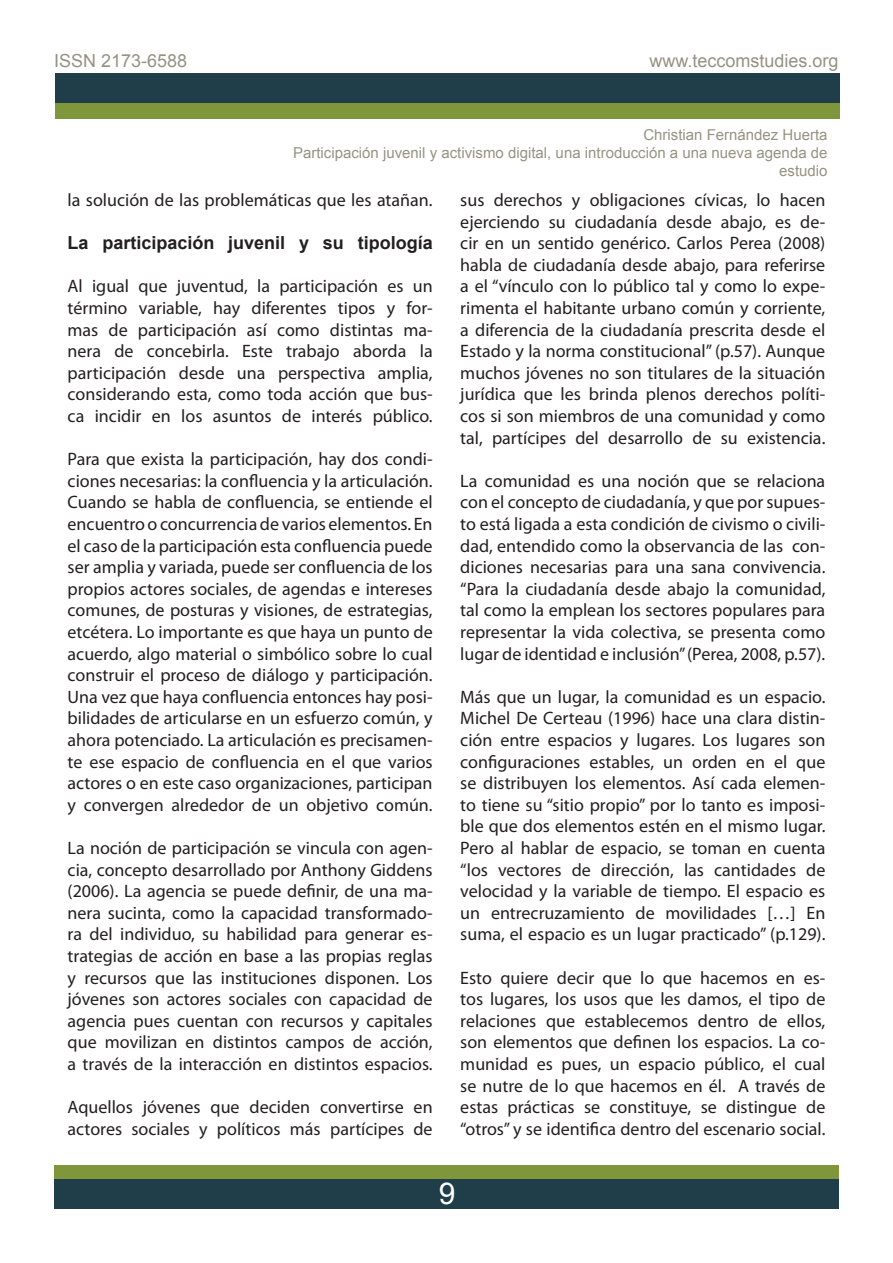
<style>
.page{position:relative;width:893px;height:1263px;background:#fff}
.page>*{position:absolute;margin:0;border:0;box-sizing:border-box;transform-origin:0 0}
.t1{font:30px "Arial";color:#fff}
.t2{font:18px/21.6px "Myriad Pro";color:#231f20;text-align:justify}
.t3{font:18px "Arial";color:#959383}
.t4{font:700 18px "Arial";color:#231f20}
.t5{font:15px/18px "Arial";color:#959383;text-align:right}
</style>
<div class="page">
<div style="left:54px;top:1165px;width:785px;height:29px;background:#80963a"></div>
<div style="left:54px;top:1179px;width:785px;height:29px;background:#203e49"></div>
<div style="left:55px;top:90px;width:784px;height:29px;background:#80963a"></div>
<div style="left:55px;top:73px;width:784px;height:29px;background:#203e49"></div>
<p class="t3" style="left:54px;top:49px;width:135px">ISSN 2173-6588</p>
<p class="t3" style="left:649px;top:49px;width:191px">www.teccomstudies.org</p>
<p class="t5" style="left:293px;top:126px;width:536px">Christian Fernández Huerta<br>Participación juvenil y activismo digital, una introducción a una nueva agenda de estudio</p>
<p class="t2" style="left:68px;top:189px;width:367px">la solución de las problemáticas que les atañan.</p>
<p class="t4" style="left:68px;top:231px;width:367px">La participación juvenil y su tipología</p>
<p class="t2" style="left:68px;top:275px;width:367px">Al igual que juventud, la participación es un término variable, hay diferentes tipos y for&shy;mas de participación así como distintas ma&shy;nera de concebirla. Este trabajo aborda la participación desde una perspectiva amplia, considerando esta, como toda acción que bus&shy;ca incidir en los asuntos de interés público.</p>
<p class="t2" style="left:68px;top:448px;width:367px">Para que exista la participación, hay dos condi&shy;ciones necesarias: la confluencia y la articulación.<br>Cuando se habla de confluencia, se entiende el encuentro o concurrencia de varios elementos. En el caso de la participación esta confluencia puede ser amplia y variada, puede ser confluencia de los propios actores sociales, de agendas e intereses comunes, de posturas y visiones, de estrategias, etcétera. Lo importante es que haya un punto de acuerdo, algo material o simbólico sobre lo cual construir el proceso de diálogo y participación.<br>Una vez que haya confluencia entonces hay posi&shy;bilidades de articularse en un esfuerzo común, y ahora potenciado. La articulación es precisamen&shy;te ese espacio de confluencia en el que varios actores o en este caso organizaciones, participan y convergen alrededor de un objetivo común.</p>
<p class="t2" style="left:68px;top:837px;width:367px">La noción de participación se vincula con agen&shy;cia, concepto desarrollado por Anthony Giddens (2006). La agencia se puede definir, de una ma&shy;nera sucinta, como la capacidad transformado&shy;ra del individuo, su habilidad para generar es&shy;trategias de acción en base a las propias reglas y recursos que las instituciones disponen. Los jóvenes son actores sociales con capacidad de agencia pues cuentan con recursos y capitales que movilizan en distintos campos de acción, a través de la interacción en distintos espacios.</p>
<p class="t2" style="left:68px;top:1096px;width:367px">Aquellos jóvenes que deciden convertirse en actores sociales y políticos más partícipes de</p>
<p class="t2" style="left:460px;top:189px;width:367px">sus derechos y obligaciones cívicas, lo hacen ejerciendo su ciudadanía desde abajo, es de&shy;cir en un sentido genérico. Carlos Perea (2008) habla de ciudadanía desde abajo, para referirse a el “vínculo con lo público tal y como lo expe&shy;rimenta el habitante urbano común y corriente, a diferencia de la ciudadanía prescrita desde el Estado y la norma constitucional” (p.57). Aunque muchos jóvenes no son titulares de la situación jurídica que les brinda plenos derechos políti&shy;cos si son miembros de una comunidad y como tal, partícipes del desarrollo de su existencia.</p>
<p class="t2" style="left:460px;top:470px;width:367px">La comunidad es una noción que se relaciona con el concepto de ciudadanía, y que por supues&shy;to está ligada a esta condición de civismo o civili&shy;dad, entendido como la observancia de las con&shy;diciones necesarias para una sana convivencia. “Para la ciudadanía desde abajo la comunidad, tal como la emplean los sectores populares para representar la vida colectiva, se presenta como lugar de identidad e inclusión” (Perea, 2008, p.57).</p>
<p class="t2" style="left:460px;top:686px;width:367px">Más que un lugar, la comunidad es un espacio.<br>Michel De Certeau (1996) hace una clara distin&shy;ción entre espacios y lugares. Los lugares son configuraciones estables, un orden en el que se distribuyen los elementos. Así cada elemen&shy;to tiene su “sitio propio” por lo tanto es imposi&shy;ble que dos elementos estén en el mismo lugar.<br>Pero al hablar de espacio, se toman en cuenta “los vectores de dirección, las cantidades de velocidad y la variable de tiempo. El espacio es un entrecruzamiento de movilidades […] En suma, el espacio es un lugar practicado” (p.129).</p>
<p class="t2" style="left:460px;top:966px;width:367px">Esto quiere decir que lo que hacemos en es&shy;tos lugares, los usos que les damos, el tipo de relaciones que establecemos dentro de ellos, son elementos que definen los espacios. La co&shy;munidad es pues, un espacio público, el cual se nutre de lo que hacemos en él. A través de estas prácticas se constituye, se distingue de “otros” y se identifica dentro del escenario social.</p>
<h1 class="t1" style="left:439px;top:1174px;width:18px">9</h1>
</div>
